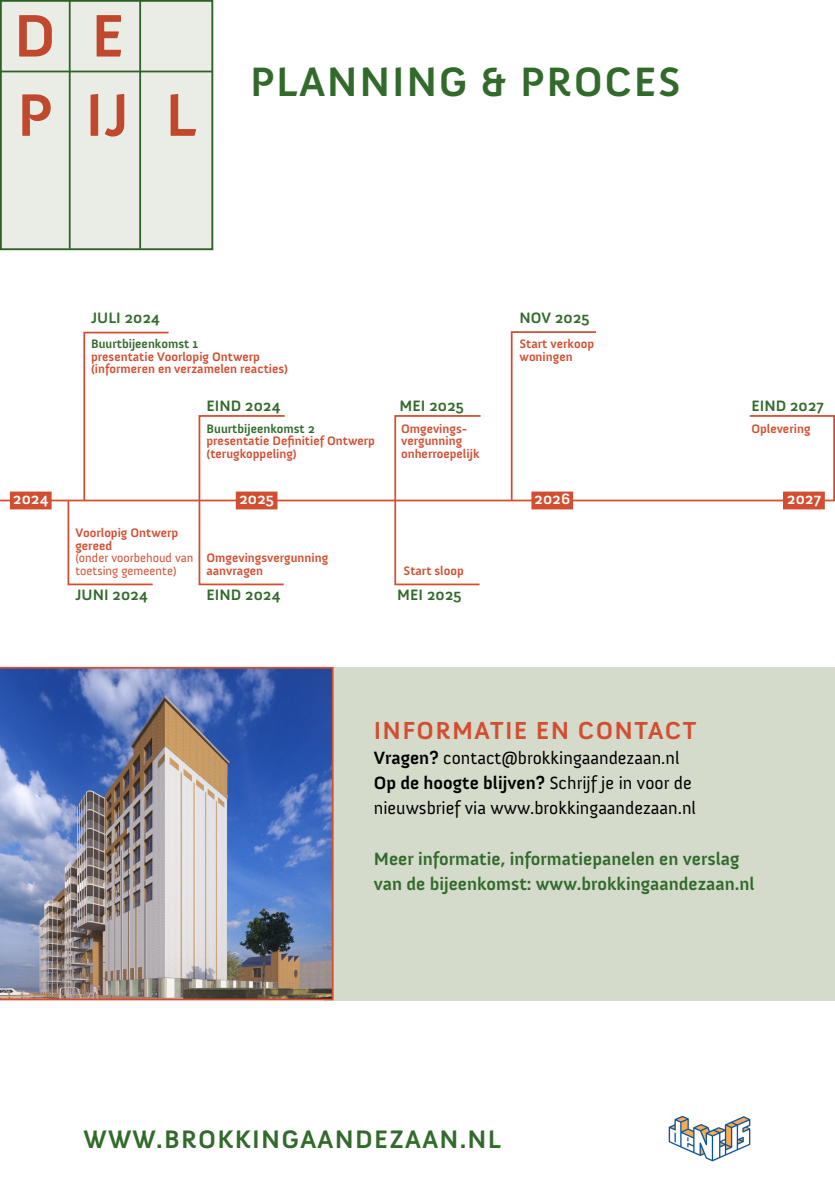
<style>
.page{position:relative;width:835px;height:1180px;background:#fff}
.page>*{position:absolute;margin:0;border:0;box-sizing:border-box;transform-origin:0 0}
.t1{font:700 42px "Anivers";letter-spacing:.04em;color:#326a2b}
.t2{font:700 25.9px "Anivers";letter-spacing:.05em;color:#326a2b}
.t3{font:700 25.2px "Anivers";letter-spacing:.05em;color:#d24e31}
.t4{font:18.2px/25.2px "Anivers";color:#000}
.t5{font:700 18.2px/25.2px "Anivers";color:#326a2b}
.t6{font:700 15.4px "Anivers";color:#326a2b}
.t7{font:700 15.4px "Anivers";color:#fff}
.t8{font:700 12.6px/12.6px "Anivers";color:#d24e31}
.t9{font:12.6px/12.6px "Anivers";color:#d24e31}
.t10{font:700 12.6px "Anivers";color:#326a2b}
.s1{font-weight:700}
</style>
<div class="page">
<div style="left:0;top:0;width:213px;height:250px;background:#eaede5"></div>
<img style="left:668px;top:1115px;width:83px;height:47px">
<hr style="left:0;top:499px;width:834px;height:2px;background:#d24e31">
<svg style="left:198px;top:415px;width:88px;height:171px"></svg>
<svg style="left:67px;top:331px;width:103px;height:255px"></svg>
<svg style="left:393px;top:415px;width:89px;height:171px"></svg>
<svg style="left:510px;top:331px;width:87px;height:171px"></svg>
<svg style="left:748px;top:415px;width:86px;height:87px"></svg>
<div style="left:10px;top:492px;width:41px;height:17px;background:#d24e31"></div>
<div style="left:10px;top:491px;width:42px;height:18px;border:1px solid #d24e31"></div>
<div style="left:236px;top:492px;width:41px;height:17px;background:#d24e31"></div>
<div style="left:236px;top:491px;width:41px;height:18px;border:1px solid #d24e31"></div>
<div style="left:532px;top:492px;width:40px;height:17px;background:#d24e31"></div>
<div style="left:531px;top:491px;width:42px;height:18px;border:1px solid #d24e31"></div>
<div style="left:783px;top:492px;width:41px;height:17px;background:#d24e31"></div>
<div style="left:783px;top:491px;width:41px;height:18px;border:1px solid #d24e31"></div>
<div style="left:324px;top:667px;width:510px;height:333px;background:#d5dbcb"></div>
<img style="left:0;top:667px;width:333px;height:333px">
<p class="t6" style="left:91px;top:309px;width:70px">JULI 2024</p>
<h1 class="t1" style="left:250px;top:59px;width:432px">PLANNING &amp; PROCES</h1>
<p class="t6" style="left:519px;top:309px;width:72px">NOV 2025</p>
<p class="t10" style="left:91px;top:337px;width:108px">Buurtbijeenkomst 1</p>
<p class="t8" style="left:91px;top:350px;width:198px">presentatie Voorlopig Ontwerp (informeren en verzamelen reacties)</p>
<p class="t8" style="left:519px;top:338px;width:76px">Start verkoop woningen</p>
<p class="t6" style="left:206px;top:397px;width:76px">EIND 2024</p>
<p class="t6" style="left:399px;top:397px;width:66px">MEI 2025</p>
<p class="t6" style="left:751px;top:397px;width:74px">EIND 2027</p>
<p class="t10" style="left:206px;top:422px;width:110px">Buurtbijeenkomst 2</p>
<p class="t8" style="left:206px;top:435px;width:170px">presentatie Definitief Ontwerp (terugkoppeling)</p>
<p class="t8" style="left:401px;top:422px;width:80px">Omgevings&shy;vergunning onherroepelijk</p>
<p class="t8" style="left:751px;top:422px;width:61px">Oplevering</p>
<p class="t7" style="left:13px;top:491px;width:37px">2024</p>
<p class="t7" style="left:239px;top:491px;width:36px">2025</p>
<p class="t7" style="left:534px;top:491px;width:37px">2026</p>
<p class="t7" style="left:786px;top:491px;width:36px">2027</p>
<p class="t8" style="left:75px;top:527px;width:104px">Voorlopig Ontwerp gereed</p>
<p class="t9" style="left:75px;top:552px;width:120px">(onder voorbehoud van toetsing gemeente)</p>
<p class="t8" style="left:206px;top:552px;width:123px">Omgevingsvergunning aanvragen</p>
<p class="t6" style="left:75px;top:586px;width:74px">JUNI 2024</p>
<p class="t6" style="left:206px;top:586px;width:76px">EIND 2024</p>
<p class="t8" style="left:403px;top:564px;width:62px">Start sloop</p>
<p class="t6" style="left:397px;top:586px;width:66px">MEI 2025</p>
<h3 class="t3" style="left:374px;top:716px;width:324px">INFORMATIE EN CONTACT</h3>
<h3 class="t4" style="left:374px;top:745px;width:324px"><span class="s1">Vragen?</span> contact@brokkingaandezaan.nl<br><span class="s1">Op de hoogte blijven?</span> Schrijf je in voor de nieuwsbrief via www.brokkingaandezaan.nl</h3>
<h3 class="t5" style="left:374px;top:846px;width:382px">Meer informatie, informatiepanelen en verslag van de bijeenkomst: www.brokkingaandezaan.nl</h3>
<h2 class="t2" style="left:83px;top:1125px;width:419px">WWW.BROKKINGAANDEZAAN.NL</h2>
</div>
